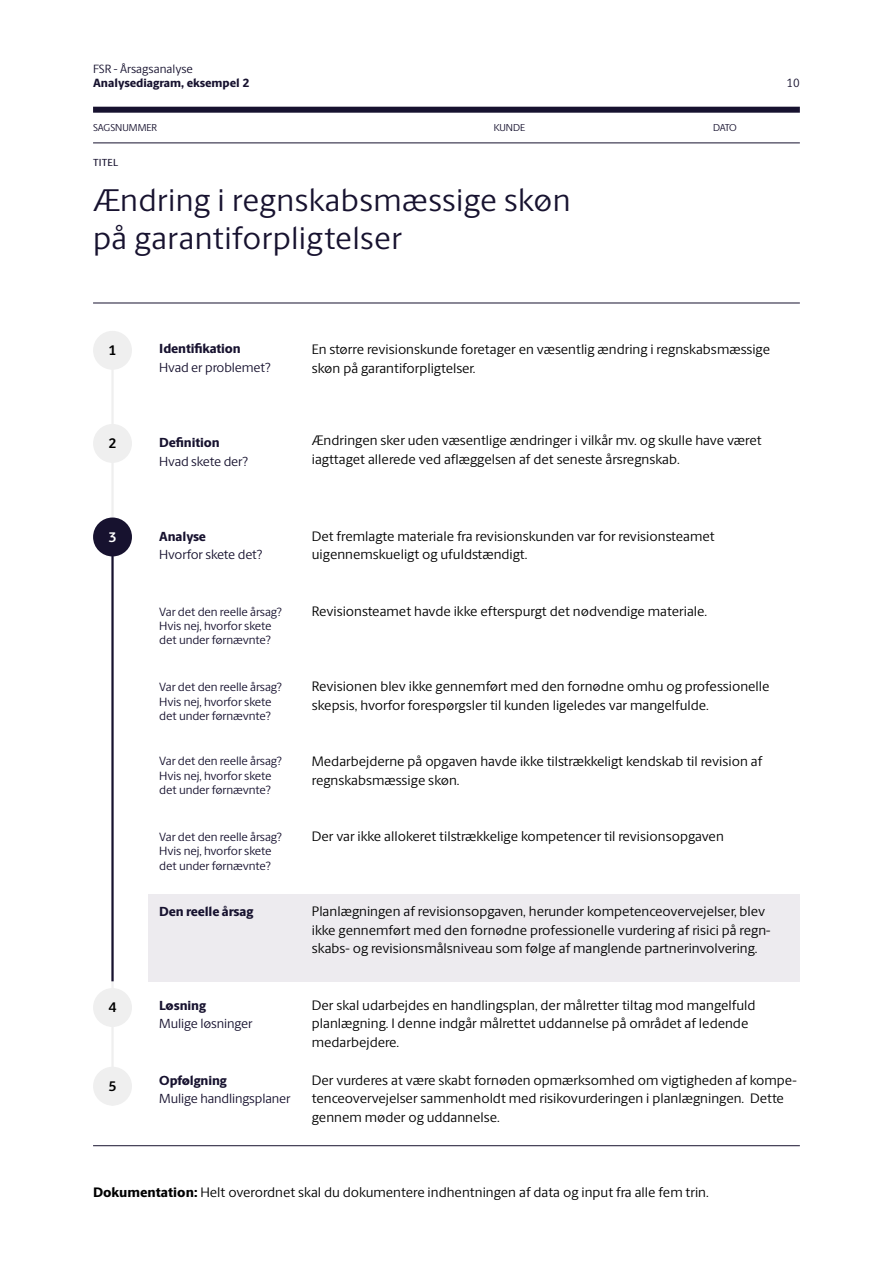
<style>
.page{position:relative;width:893px;height:1263px;background:#fff}
.page>*{position:absolute;margin:0;border:0;box-sizing:border-box;transform-origin:0 0}
.t1{font:31.5px/37.8px "Berling Sans";letter-spacing:.005em;color:#17122f}
.t2{font:700 13.95px "Berling Sans";color:#000}
.t3{font:700 13.95px "Berling Sans";color:#fff}
.t4{font:13.8px/18.8px "Berling Sans";color:#000}
.t5{font:13.2px "Berling Sans";letter-spacing:-.01em;color:#17122f}
.t6{font:800 13.2px "Berling Sans";letter-spacing:-.01em;color:#17122f}
.t7{font:12px/14.4px "Berling Sans";letter-spacing:-.01em;color:#17122f}
.t8{font:800 12px "Berling Sans";color:#17122f}
.t9{font:500 10.2px "Berling Sans";letter-spacing:.02em;color:#17122f}
.t10{font:10.05px "Berling Sans";color:#17122f}
.s1{font-weight:800}
</style>
<div class="page">
<div style="left:149px;top:894px;width:651px;height:87px;background:#edebef"></div>
<div style="left:93px;top:107px;width:707px;height:6px;background:#17122f"></div>
<hr style="left:111px;top:369px;width:3px;height:150px;background:#efefef">
<hr style="left:111px;top:930px;width:3px;height:176px;background:#efefef">
<hr style="left:111px;top:553px;width:3px;height:428px;background:#17122f">
<div style="left:93px;top:331px;width:39px;height:39px;background:#efefef;border-radius:50%"></div>
<div style="left:93px;top:424px;width:39px;height:39px;background:#efefef;border-radius:50%"></div>
<div style="left:93px;top:988px;width:39px;height:39px;background:#efefef;border-radius:50%"></div>
<div style="left:93px;top:1067px;width:39px;height:39px;background:#efefef;border-radius:50%"></div>
<div style="left:93px;top:517px;width:39px;height:39px;background:#17122f;border-radius:50%"></div>
<hr style="left:93px;top:143px;width:707px;height:1px;background:#17122f">
<hr style="left:93px;top:303px;width:707px;height:1px;background:#17122f">
<hr style="left:93px;top:1145px;width:707px;height:1px;background:#17122f">
<p class="t7" style="left:93px;top:61px;width:101px">FSR - Årsagsanalyse</p>
<p class="t8" style="left:93px;top:76px;width:158px">Analysediagram, eksempel 2</p>
<p class="t10" style="left:93px;top:121px;width:65px">SAGSNUMMER</p>
<p class="t9" style="left:93px;top:157px;width:27px">TITEL</p>
<p class="t10" style="left:494px;top:121px;width:33px">KUNDE</p>
<p class="t10" style="left:713px;top:121px;width:25px">DATO</p>
<h1 class="t1" style="left:93px;top:181px;width:479px">Ændring i regnskabsmæssige skøn på garantiforpligtelser</h1>
<p class="t7" style="left:786px;top:76px;width:15px">10</p>
<p class="t2" style="left:108px;top:342px;width:10px">1</p>
<p class="t6" style="left:159px;top:341px;width:83px">Identifikation</p>
<p class="t5" style="left:159px;top:359px;width:113px">Hvad er problemet?</p>
<p class="t4" style="left:312px;top:340px;width:460px">En større revisionskunde foretager en væsentlig ændring i regnskabsmæssige skøn på garantiforpligtelser.</p>
<p class="t2" style="left:108px;top:435px;width:10px">2</p>
<p class="t6" style="left:159px;top:434px;width:62px">Definition</p>
<p class="t5" style="left:159px;top:453px;width:90px">Hvad skete der?</p>
<p class="t4" style="left:312px;top:431px;width:451px">Ændringen sker uden væsentlige ændringer i vilkår mv. og skulle have været iagttaget allerede ved aflæggelsen af det seneste årsregnskab.</p>
<p class="t3" style="left:108px;top:528px;width:10px">3</p>
<p class="t6" style="left:159px;top:528px;width:48px">Analyse</p>
<p class="t5" style="left:159px;top:547px;width:105px">Hvorfor skete det?</p>
<p class="t4" style="left:312px;top:526px;width:404px">Det fremlagte materiale fra revisionskunden var for revisionsteamet uigennemskueligt og ufuldstændigt.</p>
<p class="t7" style="left:159px;top:604px;width:124px">Var det den reelle årsag?<br>Hvis nej, hvorfor skete det under førnævnte?</p>
<p class="t4" style="left:312px;top:601px;width:397px">Revisionsteamet havde ikke efterspurgt det nødvendige materiale.</p>
<p class="t7" style="left:159px;top:680px;width:124px">Var det den reelle årsag?<br>Hvis nej, hvorfor skete det under førnævnte?</p>
<p class="t4" style="left:312px;top:676px;width:459px">Revisionen blev ikke gennemført med den fornødne omhu og professionelle skepsis, hvorfor forespørgsler til kunden ligeledes var mangelfulde.</p>
<p class="t7" style="left:159px;top:754px;width:124px">Var det den reelle årsag?<br>Hvis nej, hvorfor skete det under førnævnte?</p>
<p class="t4" style="left:312px;top:751px;width:452px">Medarbejderne på opgaven havde ikke tilstrækkeligt kendskab til revision af regnskabsmæssige skøn.</p>
<p class="t7" style="left:159px;top:829px;width:124px">Var det den reelle årsag?<br>Hvis nej, hvorfor skete det under førnævnte?</p>
<p class="t4" style="left:312px;top:826px;width:414px">Der var ikke allokeret tilstrækkelige kompetencer til revisionsopgaven</p>
<p class="t6" style="left:159px;top:903px;width:95px">Den reelle årsag</p>
<p class="t4" style="left:312px;top:901px;width:460px">Planlægningen af revisionsopgaven, herunder kompetenceovervejelser, blev ikke gennemført med den fornødne professionelle vurdering af risici på regn&shy;skabs- og revisionsmålsniveau som følge af manglende partnerinvolvering.</p>
<p class="t2" style="left:108px;top:999px;width:10px">4</p>
<p class="t6" style="left:159px;top:997px;width:48px">Løsning</p>
<p class="t5" style="left:159px;top:1016px;width:95px">Mulige løsninger</p>
<p class="t4" style="left:312px;top:995px;width:445px">Der skal udarbejdes en handlingsplan, der målretter tiltag mod mangelfuld planlægning. I denne indgår målrettet uddannelse på området af ledende medarbejdere.</p>
<p class="t2" style="left:108px;top:1077px;width:10px">5</p>
<p class="t6" style="left:159px;top:1072px;width:69px">Opfølgning</p>
<p class="t5" style="left:159px;top:1091px;width:133px">Mulige handlingsplaner</p>
<p class="t4" style="left:312px;top:1070px;width:486px">Der vurderes at være skabt fornøden opmærksomhed om vigtigheden af kompe&shy;tenceovervejelser sammenholdt med risikovurderingen i planlægningen. Dette gennem møder og uddannelse.</p>
<p class="t4" style="left:93px;top:1183px;width:617px"><span class="s1">Dokumentation:</span> Helt overordnet skal du dokumentere indhentningen af data og input fra alle fem trin.</p>
</div>
